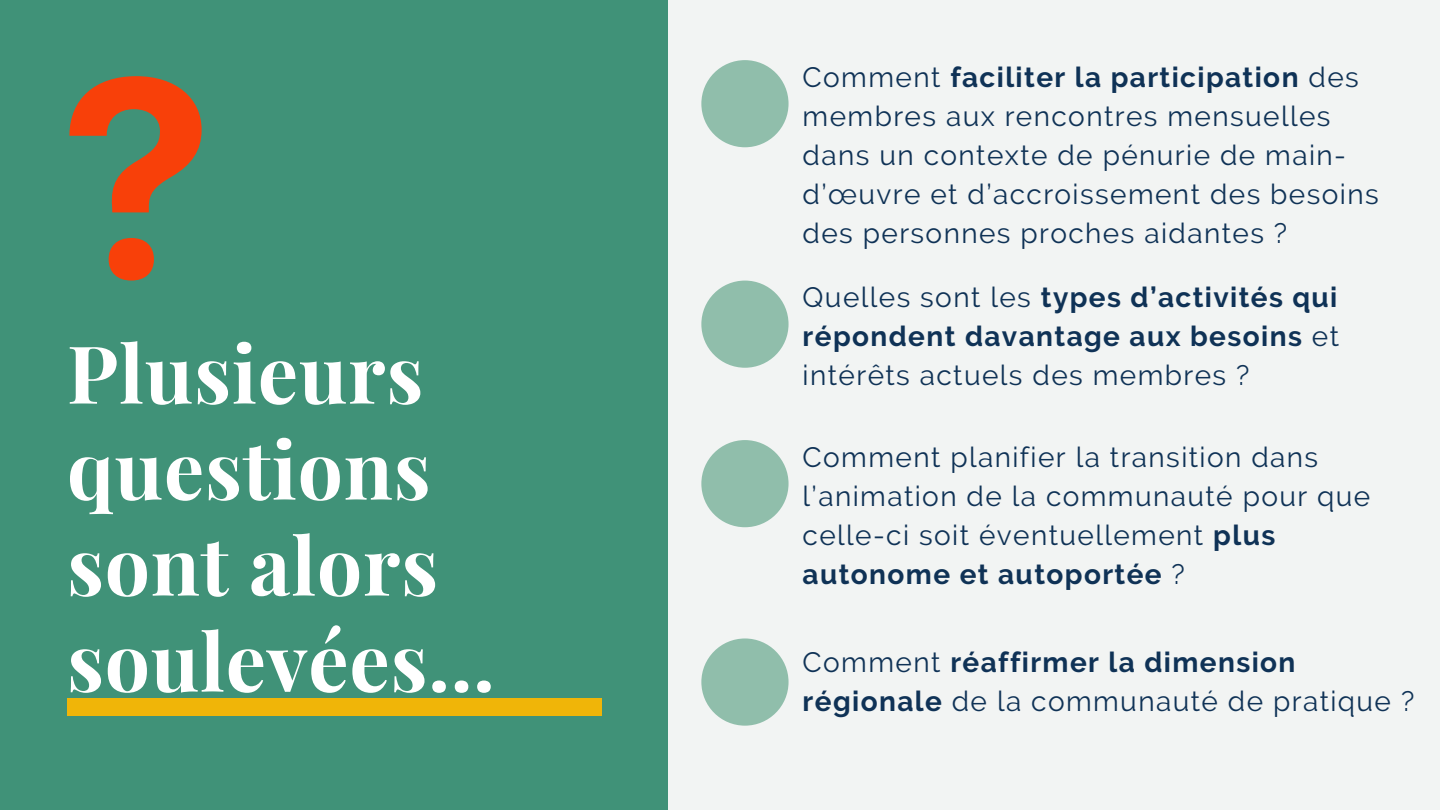
<style>
.page{position:relative;width:1440px;height:810px;background:#f2f4f3}
.page>*{position:absolute;margin:0;border:0;box-sizing:border-box;transform-origin:0 0}
.t1{font:700 80px/96px "Playfair Display";letter-spacing:.01em;color:#fff}
.t2{font:28px/39px "Raleway";letter-spacing:.05em;color:#0f3256}
.t3{font:700 28px/39px "Raleway";letter-spacing:.05em;color:#0f3256;text-align:justify}
.s1{font-weight:700}
.s2{font-weight:400}
</style>
<div class="page">
<div style="left:0;top:0;width:668px;height:810px;background:#409278"></div>
<div style="left:67px;top:698px;width:535px;height:18px;background:#f0b508"></div>
<div style="left:701px;top:60px;width:88px;height:87px;background:#90beab;border-radius:50%"></div>
<div style="left:701px;top:281px;width:88px;height:87px;background:#90beab;border-radius:50%"></div>
<div style="left:701px;top:440px;width:88px;height:87px;background:#90beab;border-radius:50%"></div>
<div style="left:701px;top:638px;width:88px;height:88px;background:#90beab;border-radius:50%"></div>
<svg style="left:69px;top:76px;width:133px;height:205px"></svg>
<p class="t1" style="left:67px;top:322px;width:429px">Plusieurs questions sont alors soulevées…</p>
<p class="t2" style="left:803px;top:57px;width:578px">Comment <span class="s1">faciliter la participation</span> des membres aux rencontres mensuelles dans un contexte de pénurie de main&shy;d’œuvre et d’accroissement des besoins des personnes proches aidantes ?</p>
<p class="t3" style="left:803px;top:278px;width:538px"><span class="s2">Quelles sont les</span> types d’activités qui répondent davantage aux besoins <span class="s2">et intérêts actuels des membres ?</span></p>
<p class="t2" style="left:803px;top:437px;width:569px">Comment planifier la transition dans l’animation de la communauté pour que celle-ci soit éventuellement <span class="s1">plus autonome et autoportée</span> ?</p>
<p class="t2" style="left:803px;top:643px;width:613px">Comment <span class="s1">réaffirmer la dimension régionale</span> de la communauté de pratique ?</p>
</div>
